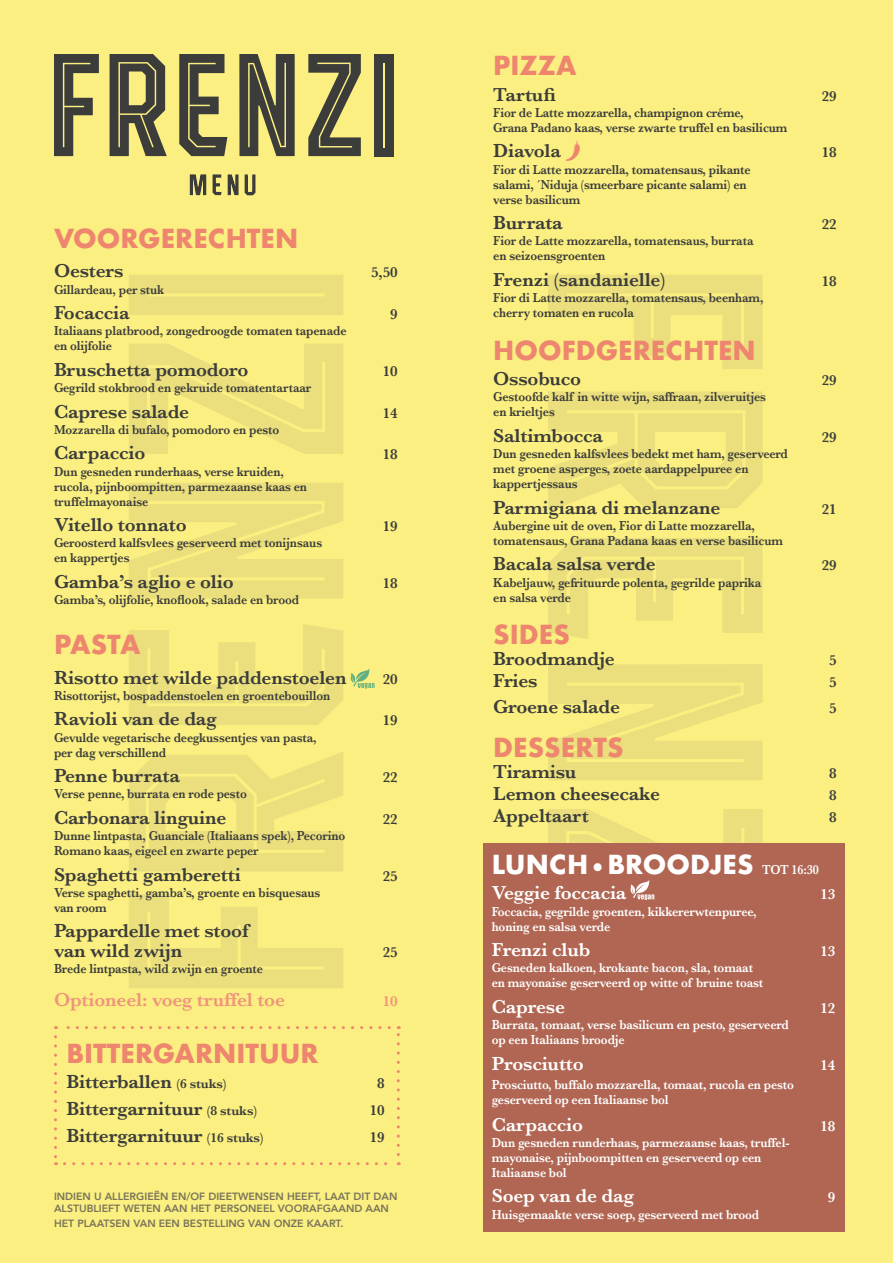
<style>
.page{position:relative;width:893px;height:1263px;background:#faef80}
.page>*{position:absolute;margin:0;border:0;box-sizing:border-box;transform-origin:0 0}
.t1{font:700 25.5px "Futura";color:#ee866f}
.t2{font:700 25.5px "Futura";color:#fff}
.t3{font:600 19.5px/19.5px "Baskerville";letter-spacing:-.01em;color:#3c3c3b}
.t4{font:600 19.5px "Baskerville";letter-spacing:-.01em;color:#fff}
.t5{font:600 19.5px "Baskerville";letter-spacing:-.01em;color:#f0947d}
.t6{font:600 15px "Baskerville";letter-spacing:-.01em;color:#3c3c3b}
.t7{font:600 15px "Baskerville";letter-spacing:-.01em;color:#fff}
.t8{font:600 15px "Baskerville";color:#f0947d}
.t9{font:600 13.5px/15px "Baskerville";letter-spacing:-.01em;color:#3c3c3b;scale:.9 1}
.t10{font:600 13.5px/15px "Baskerville";letter-spacing:-.01em;color:#fff;scale:.9 1}
.t11{font:800 10.5px/12.6px "Avenir";color:#79735b}
.s1{font-size:13.5px}
.s2{font-family:"Baskerville";font-weight:600;font-size:13.5px}
</style>
<div class="page">
<svg style="left:548px;top:275px;width:214px;height:568px;fill:#eadf7c"></svg>
<svg style="left:129px;top:275px;width:214px;height:713px;fill:#eadf7c"></svg>
<svg style="left:351px;top:668px;width:24px;height:20px"></svg>
<svg style="left:565px;top:141px;width:15px;height:20px"></svg>
<div style="left:374px;top:54px;width:20px;height:102px;background:#3c3c3b"></div>
<svg style="left:54px;top:54px;width:45px;height:102px"></svg>
<svg style="left:110px;top:54px;width:57px;height:102px"></svg>
<svg style="left:179px;top:54px;width:48px;height:102px"></svg>
<svg style="left:239px;top:54px;width:56px;height:102px"></svg>
<svg style="left:308px;top:54px;width:53px;height:102px"></svg>
<hr style="left:383px;top:63px;width:2px;height:84px;background:#faef80">
<svg style="left:189px;top:174px;width:67px;height:22px"></svg>
<svg style="left:54px;top:1037px;width:3px;height:128px"></svg>
<svg style="left:65px;top:1162px;width:334px;height:3px"></svg>
<svg style="left:397px;top:1026px;width:3px;height:128px"></svg>
<svg style="left:56px;top:1026px;width:333px;height:3px"></svg>
<div style="left:483px;top:843px;width:362px;height:388px;background:#b06653"></div>
<svg style="left:631px;top:880px;width:23px;height:20px"></svg>
<h1 class="t1" style="left:54px;top:220px;width:246px">VOORGERECHTEN</h1>
<h2 class="t3" style="left:54px;top:261px;width:71px">Oesters</h2>
<p class="t6" style="left:371px;top:262px;width:28px">5,50</p>
<p class="t9" style="left:54px;top:282px;width:124px">Gillardeau, per stuk</p>
<h2 class="t3" style="left:54px;top:303px;width:77px">Focaccia</h2>
<p class="t6" style="left:390px;top:304px;width:9px">9</p>
<p class="t9" style="left:54px;top:323px;width:327px">Italiaans platbrood, zongedroogde tomaten tapenade en olijfolie</p>
<h2 class="t3" style="left:54px;top:360px;width:196px">Bruschetta pomodoro</h2>
<p class="t6" style="left:383px;top:360px;width:16px">10</p>
<p class="t9" style="left:54px;top:380px;width:287px">Gegrild stokbrood en gekruide tomatentartaar</p>
<h2 class="t3" style="left:54px;top:401px;width:137px">Caprese salade</h2>
<p class="t6" style="left:383px;top:402px;width:16px">14</p>
<p class="t9" style="left:54px;top:422px;width:252px">Mozzarella di bufalo, pomodoro en pesto</p>
<h2 class="t3" style="left:54px;top:443px;width:93px">Carpaccio</h2>
<p class="t6" style="left:383px;top:444px;width:16px">18</p>
<p class="t9" style="left:54px;top:464px;width:283px">Dun gesneden runderhaas, verse kruiden, rucola, pijnboompitten, parmezaanse kaas en truffelmayonaise</p>
<h2 class="t3" style="left:54px;top:515px;width:134px">Vitello tonnato</h2>
<p class="t6" style="left:383px;top:516px;width:16px">19</p>
<p class="t9" style="left:54px;top:535px;width:299px">Geroosterd kalfsvlees geserveerd met tonijnsaus en kappertjes</p>
<h2 class="t3" style="left:54px;top:572px;width:181px">Gamba’s aglio e olio</h2>
<p class="t6" style="left:383px;top:572px;width:16px">18</p>
<p class="t9" style="left:54px;top:592px;width:274px">Gamba’s, olijfolie, knoflook, salade en brood</p>
<h1 class="t1" style="left:54px;top:626px;width:88px">PASTA</h1>
<h2 class="t3" style="left:54px;top:667px;width:294px">Risotto met wilde paddenstoelen</h2>
<p class="t6" style="left:383px;top:668px;width:16px">20</p>
<p class="t9" style="left:54px;top:688px;width:309px">Risottorijst, bospaddenstoelen en groentebouillon</p>
<h2 class="t3" style="left:54px;top:709px;width:164px">Ravioli van de dag</h2>
<p class="t6" style="left:383px;top:710px;width:16px">19</p>
<p class="t9" style="left:54px;top:730px;width:293px">Gevulde vegetarische deegkussentjes van pasta, per dag verschillend</p>
<h2 class="t3" style="left:54px;top:766px;width:128px">Penne burrata</h2>
<p class="t6" style="left:383px;top:767px;width:16px">22</p>
<p class="t9" style="left:54px;top:786px;width:216px">Verse penne, burrata en rode pesto</p>
<h2 class="t3" style="left:54px;top:808px;width:174px">Carbonara linguine</h2>
<p class="t6" style="left:383px;top:808px;width:16px">22</p>
<p class="t9" style="left:54px;top:828px;width:325px">Dunne lintpasta, Guanciale (Italiaans spek), Pecorino<br>Romano kaas, eigeel en zwarte peper</p>
<h2 class="t3" style="left:54px;top:864px;width:188px">Spaghetti gamberetti</h2>
<p class="t6" style="left:383px;top:865px;width:16px">25</p>
<p class="t9" style="left:54px;top:885px;width:298px">Verse spaghetti, gamba’s, groente en bisquesaus van room</p>
<h2 class="t3" style="left:54px;top:921px;width:196px">Pappardelle met stoof van wild zwijn</h2>
<p class="t6" style="left:383px;top:941px;width:16px">25</p>
<p class="t9" style="left:54px;top:961px;width:234px">Brede lintpasta, wild zwijn en groente</p>
<h2 class="t5" style="left:54px;top:986px;width:233px">Optioneel: voeg truffel toe</h2>
<p class="t8" style="left:383px;top:991px;width:16px">10</p>
<h1 class="t1" style="left:67px;top:1035px;width:254px">BITTERGARNITUUR</h1>
<h2 class="t3" style="left:67px;top:1072px;width:161px">Bitterballen <span class="s1">(6 stuks)</span></h2>
<p class="t6" style="left:377px;top:1073px;width:9px">8</p>
<h2 class="t3" style="left:67px;top:1099px;width:192px">Bittergarnituur <span class="s1">(8 stuks)</span></h2>
<p class="t6" style="left:370px;top:1100px;width:16px">10</p>
<h2 class="t3" style="left:67px;top:1125px;width:199px">Bittergarnituur <span class="s1">(16 stuks)</span></h2>
<p class="t6" style="left:370px;top:1126px;width:16px">19</p>
<p class="t11" style="left:54px;top:1189px;width:345px">INDIEN U ALLERGIEËN EN/OF DIEETWENSEN HEEFT, LAAT DIT DAN<br>ALSTUBLIEFT WETEN AAN HET PERSONEEL VOORAFGAAND AAN</p>
<p class="t11" style="left:54px;top:1216px;width:291px">HET PLAATSEN VAN EEN BESTELLING VAN ONZE KAART.</p>
<h1 class="t1" style="left:493px;top:47px;width:85px">PIZZA</h1>
<h2 class="t3" style="left:493px;top:84px;width:64px">Tartufi</h2>
<p class="t6" style="left:822px;top:85px;width:16px">29</p>
<p class="t9" style="left:493px;top:105px;width:328px">Fior de Latte mozzarella, champignon créme,<br>Grana Padano kaas, verse zwarte truffel en basilicum</p>
<h2 class="t3" style="left:493px;top:141px;width:69px">Diavola</h2>
<p class="t6" style="left:822px;top:142px;width:16px">18</p>
<p class="t9" style="left:493px;top:162px;width:288px">Fior di Latte mozzarella, tomatensaus, pikante salami, ´Niduja (smeerbare picante salami) en verse basilicum</p>
<h2 class="t3" style="left:493px;top:213px;width:71px">Burrata</h2>
<p class="t6" style="left:822px;top:214px;width:16px">22</p>
<p class="t9" style="left:493px;top:233px;width:291px">Fior de Latte mozzarella, tomatensaus, burrata en seizoensgroenten</p>
<h2 class="t3" style="left:493px;top:270px;width:174px">Frenzi (sandanielle)</h2>
<p class="t6" style="left:822px;top:270px;width:16px">18</p>
<p class="t9" style="left:493px;top:290px;width:302px">Fior di Latte mozzarella, tomatensaus, beenham, cherry tomaten en rucola</p>
<h1 class="t1" style="left:493px;top:332px;width:264px">HOOFDGERECHTEN</h1>
<h2 class="t3" style="left:493px;top:369px;width:89px">Ossobuco</h2>
<p class="t6" style="left:822px;top:370px;width:16px">29</p>
<p class="t9" style="left:493px;top:389px;width:305px">Gestoofde kalf in witte wijn, saffraan, zilveruitjes en krieltjes</p>
<h2 class="t3" style="left:493px;top:426px;width:111px">Saltimbocca</h2>
<p class="t6" style="left:822px;top:426px;width:16px">29</p>
<p class="t9" style="left:493px;top:446px;width:329px">Dun gesneden kalfsvlees bedekt met ham, geserveerd met groene asperges, zoete aardappelpuree en kappertjessaus</p>
<h2 class="t3" style="left:493px;top:497px;width:229px">Parmigiana di melanzane</h2>
<p class="t6" style="left:822px;top:498px;width:16px">21</p>
<p class="t9" style="left:493px;top:518px;width:323px">Aubergine uit de oven, Fior di Latte mozzarella, tomatensaus, Grana Padana kaas en verse basilicum</p>
<h2 class="t3" style="left:493px;top:554px;width:164px">Bacala salsa verde</h2>
<p class="t6" style="left:822px;top:555px;width:16px">29</p>
<p class="t9" style="left:493px;top:575px;width:299px">Kabeljauw, gefrituurde polenta, gegrilde paprika en salsa verde</p>
<h1 class="t1" style="left:493px;top:616px;width:78px">SIDES</h1>
<h2 class="t3" style="left:493px;top:649px;width:123px">Broodmandje</h2>
<p class="t6" style="left:829px;top:650px;width:9px">5</p>
<h2 class="t3" style="left:493px;top:671px;width:46px">Fries</h2>
<p class="t6" style="left:829px;top:672px;width:9px">5</p>
<h2 class="t3" style="left:493px;top:696px;width:128px">Groene salade</h2>
<p class="t6" style="left:829px;top:697px;width:9px">5</p>
<h1 class="t1" style="left:493px;top:728px;width:132px">DESSERTS</h1>
<h2 class="t3" style="left:493px;top:761px;width:85px">Tiramisu</h2>
<p class="t6" style="left:829px;top:762px;width:9px">8</p>
<h2 class="t3" style="left:493px;top:783px;width:168px">Lemon cheesecake</h2>
<p class="t6" style="left:829px;top:784px;width:9px">8</p>
<h2 class="t3" style="left:493px;top:806px;width:97px">Appeltaart</h2>
<p class="t6" style="left:829px;top:806px;width:9px">8</p>
<h1 class="t2" style="left:492px;top:846px;width:329px">LUNCH•BROODJES <span class="s2">TOT 16:30</span></h1>
<h2 class="t4" style="left:492px;top:879px;width:136px">Veggie foccacia</h2>
<p class="t7" style="left:820px;top:884px;width:16px">13</p>
<p class="t10" style="left:492px;top:904px;width:296px">Foccacia, gegrilde groenten, kikkererwtenpuree, honing en salsa verde</p>
<h2 class="t4" style="left:492px;top:936px;width:100px">Frenzi club</h2>
<p class="t7" style="left:820px;top:941px;width:16px">13</p>
<p class="t10" style="left:492px;top:960px;width:303px">Gesneden kalkoen, krokante bacon, sla, tomaat en mayonaise geserveerd op witte of bruine toast</p>
<h2 class="t4" style="left:492px;top:993px;width:75px">Caprese</h2>
<p class="t7" style="left:820px;top:997px;width:16px">12</p>
<p class="t10" style="left:492px;top:1017px;width:332px">Burrata, tomaat, verse basilicum en pesto, geserveerd op een Italiaans broodje</p>
<h2 class="t4" style="left:492px;top:1049px;width:94px">Prosciutto</h2>
<p class="t7" style="left:820px;top:1054px;width:16px">14</p>
<p class="t10" style="left:492px;top:1077px;width:337px">Prosciutto, buffalo mozzarella, tomaat, rucola en pesto geserveerd op een Italiaanse bol</p>
<h2 class="t4" style="left:492px;top:1110px;width:93px">Carpaccio</h2>
<p class="t7" style="left:820px;top:1115px;width:16px">18</p>
<p class="t10" style="left:492px;top:1135px;width:331px">Dun gesneden runderhaas, parmezaanse kaas, truffel&shy;mayonaise, pijnboompitten en geserveerd op een<br>Italiaanse bol</p>
<h2 class="t4" style="left:492px;top:1182px;width:144px">Soep van de dag</h2>
<p class="t7" style="left:828px;top:1187px;width:9px">9</p>
<p class="t10" style="left:492px;top:1206px;width:299px">Huisgemaakte verse soep, geserveerd met brood</p>
</div>
